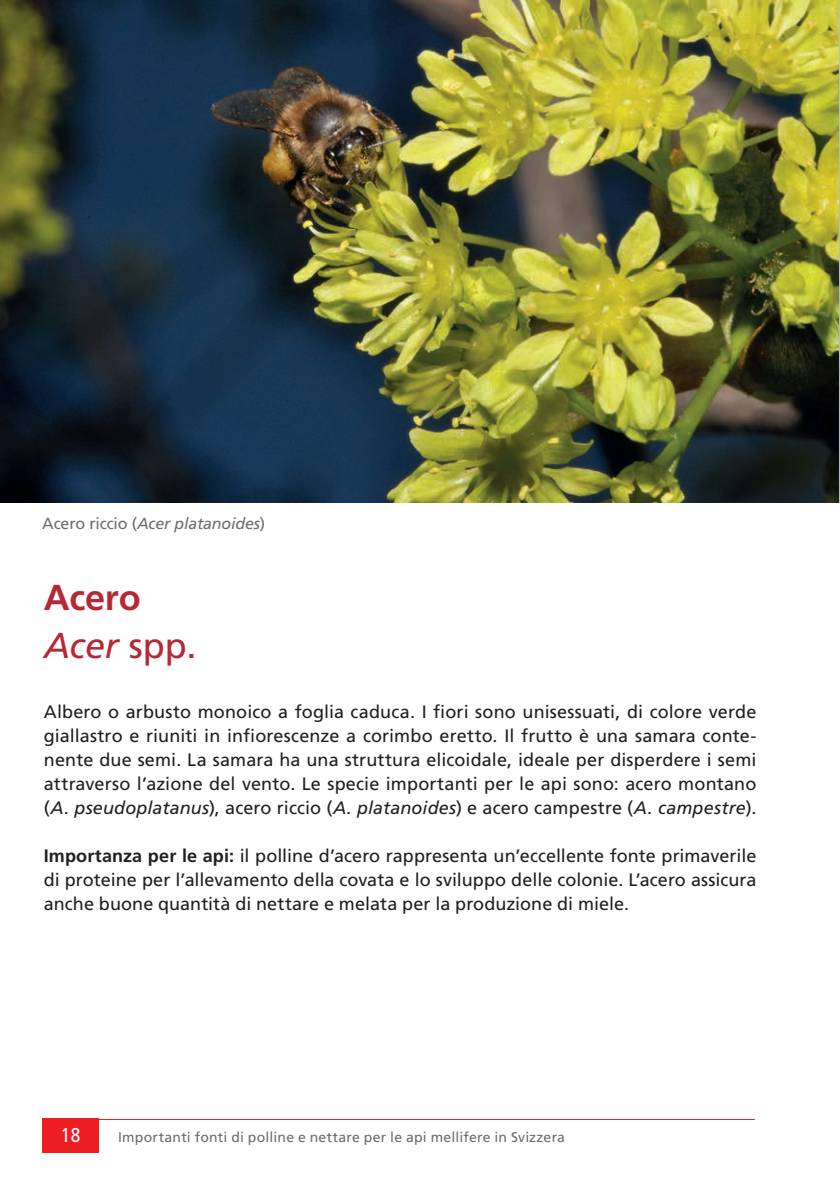
<style>
.page{position:relative;width:840px;height:1191px;background:#fff}
.page>*{position:absolute;margin:0;border:0;box-sizing:border-box;transform-origin:0 0}
._1__Titel_rot{font:italic 36px "Frutiger";color:#b72837}
._1__Titel_rot-2{font:700 36px "Frutiger";letter-spacing:-.005em;color:#b72837}
.t1{font:condensed 20px "Frutiger";color:#fff}
.Inhaltsverzeichnis{font:18px/24px "Frutiger";letter-spacing:.005em;color:#231f20;text-align:justify}
.t2{font:italic 16px "Frutiger";letter-spacing:-.01em;color:#6c6d70}
.t3{font:14px "Frutiger";letter-spacing:.015em;color:#6c6d70}
.s1{font-style:normal}
.s2{font-style:italic}
.s3{font-weight:700}
</style>
<div class="page">
<hr style="left:44px;top:1119px;width:710px;height:1px;background:#ee1d23">
<div style="left:42px;top:1119px;width:57px;height:34px;background:#ee1d23"></div>
<img style="left:0;top:0;width:839px;height:503px">
<img style="left:839px;top:0;width:1px;height:503px">
<p class="t2" style="left:42px;top:513px;width:224px"><span class="s1">Acero riccio (</span>Acer platanoides<span class="s1">)</span></p>
<p class="_1__Titel_rot-2" style="left:44px;top:576px;width:98px">Acero</p>
<p class="_1__Titel_rot" style="left:44px;top:625px;width:154px">Acer <span class="s1">spp.</span></p>
<p class="Inhaltsverzeichnis" style="left:44px;top:700px;width:713px">Albero o arbusto monoico a foglia caduca. I fiori sono unisessuati, di colore verde giallastro e riuniti in infiorescenze a corimbo eretto. Il frutto è una samara conte&shy;nente due semi. La samara ha una struttura elicoidale, ideale per disperdere i semi attraverso l’azione del vento. Le specie importanti per le api sono: acero montano (<span class="s2">A. pseudoplatanus</span>), acero riccio (<span class="s2">A. platanoides</span>) e acero campestre (<span class="s2">A. campestre</span>).</p>
<p class="Inhaltsverzeichnis" style="left:44px;top:844px;width:713px"><span class="s3">Importanza per le api:</span> il polline d’acero rappresenta un’eccellente fonte primaverile di proteine per l’allevamento della covata e lo sviluppo delle colonie. L’acero assicura anche buone quantità di nettare e melata per la produzione di miele.</p>
<p class="t1" style="left:61px;top:1123px;width:21px">18</p>
<p class="t3" style="left:118px;top:1128px;width:448px">Importanti fonti di polline e nettare per le api mellifere in Svizzera</p>
</div>
